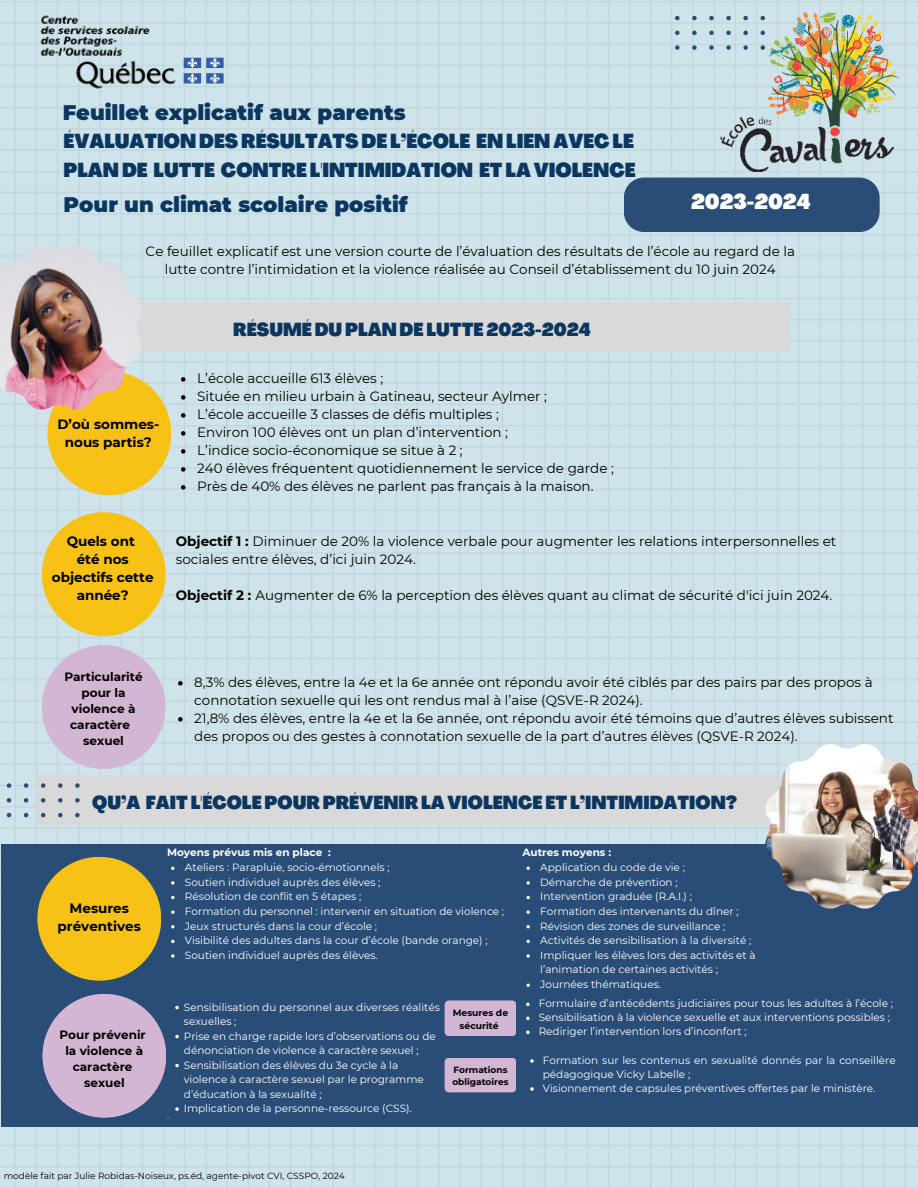
<style>
.page{position:relative;width:918px;height:1188px;background:#fff}
.page>*{position:absolute;margin:0;border:0;box-sizing:border-box;transform-origin:0 0}
.t1{font:900 21.15px "Montserrat";color:#0a365f}
.t2{font:900 condensed 21.15px "Agrandir";color:#fff}
.t3{font:900 condensed 19.8px/29.7px "Agrandir";color:#0a365f}
.t4{font:900 condensed 18.45px "Agrandir";color:#0a365f}
.t5{font:13.5px/18px "Montserrat";color:#000}
.t6{font:700 13.5px/18px "Montserrat";color:#000;text-align:center}
.t7{font:700 12px/16px "Montserrat";color:#000;text-align:center}
.t8{font:10.5px/14.7px "Montserrat";color:#fff}
.t9{font:700 10.5px "Montserrat";color:#fff}
.t10{font:700 9.3px/12.3px "Montserrat";color:#000;text-align:center}
.t11{font:9px "Montserrat";color:#000}
.t12{font:700 9px/12px "Montserrat";color:#000}
.s1{font-weight:700}
</style>
<div class="page">
<img style="left:0;top:0;width:918px;height:1188px">
<img style="left:25px;top:0;width:215px;height:100px">
<div style="left:624px;top:178px;width:256px;height:54px;background:#2a4d78;border-radius:20px"></div>
<svg style="left:709px;top:45px;width:5px;height:5px"></svg>
<svg style="left:692px;top:45px;width:5px;height:5px"></svg>
<svg style="left:675px;top:45px;width:5px;height:5px"></svg>
<svg style="left:709px;top:31px;width:5px;height:4px"></svg>
<svg style="left:692px;top:31px;width:5px;height:4px"></svg>
<svg style="left:675px;top:31px;width:5px;height:4px"></svg>
<svg style="left:709px;top:16px;width:5px;height:4px"></svg>
<svg style="left:692px;top:16px;width:5px;height:4px"></svg>
<svg style="left:675px;top:16px;width:5px;height:4px"></svg>
<div style="left:35px;top:303px;width:754px;height:49px;background:#d9d9d9"></div>
<div style="left:47px;top:371px;width:124px;height:124px;background:#f7c116;border-radius:50%"></div>
<div style="left:1px;top:844px;width:917px;height:282px;background:#2a4d78"></div>
<svg style="left:171px;top:867px;width:4px;height:3px"></svg>
<svg style="left:171px;top:881px;width:4px;height:4px"></svg>
<svg style="left:171px;top:896px;width:4px;height:3px"></svg>
<svg style="left:171px;top:910px;width:4px;height:4px"></svg>
<svg style="left:171px;top:925px;width:4px;height:3px"></svg>
<svg style="left:171px;top:940px;width:4px;height:3px"></svg>
<svg style="left:171px;top:954px;width:4px;height:4px"></svg>
<div style="left:37px;top:857px;width:124px;height:124px;background:#f7c116;border-radius:50%"></div>
<svg style="left:178px;top:681px;width:5px;height:5px"></svg>
<svg style="left:178px;top:717px;width:5px;height:5px"></svg>
<div style="left:42px;top:994px;width:124px;height:124px;background:#d3b6d3;border-radius:50%"></div>
<div style="left:37px;top:776px;width:755px;height:49px;background:#d9d9d9"></div>
<img style="left:765px;top:744px;width:153px;height:165px">
<svg style="left:75px;top:813px;width:5px;height:4px"></svg>
<svg style="left:58px;top:813px;width:5px;height:4px"></svg>
<svg style="left:41px;top:813px;width:4px;height:4px"></svg>
<svg style="left:24px;top:813px;width:4px;height:4px"></svg>
<svg style="left:7px;top:813px;width:4px;height:4px"></svg>
<svg style="left:75px;top:798px;width:5px;height:5px"></svg>
<svg style="left:58px;top:798px;width:5px;height:5px"></svg>
<svg style="left:41px;top:798px;width:4px;height:5px"></svg>
<svg style="left:24px;top:798px;width:4px;height:5px"></svg>
<svg style="left:7px;top:798px;width:4px;height:5px"></svg>
<svg style="left:75px;top:784px;width:5px;height:4px"></svg>
<svg style="left:58px;top:784px;width:5px;height:4px"></svg>
<svg style="left:41px;top:784px;width:4px;height:4px"></svg>
<svg style="left:24px;top:784px;width:4px;height:4px"></svg>
<svg style="left:7px;top:784px;width:4px;height:4px"></svg>
<img style="left:0;top:245px;width:141px;height:165px">
<div style="left:42px;top:512px;width:124px;height:124px;background:#f7c116;border-radius:50%"></div>
<div style="left:42px;top:645px;width:124px;height:124px;background:#d3b6d3;border-radius:50%"></div>
<img style="left:720px;top:12px;width:185px;height:159px">
<svg style="left:181px;top:377px;width:5px;height:5px"></svg>
<svg style="left:181px;top:395px;width:5px;height:5px"></svg>
<svg style="left:181px;top:413px;width:5px;height:5px"></svg>
<svg style="left:181px;top:431px;width:5px;height:5px"></svg>
<svg style="left:181px;top:449px;width:5px;height:5px"></svg>
<svg style="left:181px;top:467px;width:5px;height:5px"></svg>
<svg style="left:181px;top:485px;width:5px;height:5px"></svg>
<svg style="left:526px;top:1003px;width:4px;height:3px"></svg>
<svg style="left:526px;top:1017px;width:4px;height:3px"></svg>
<svg style="left:526px;top:1031px;width:4px;height:3px"></svg>
<div style="left:445px;top:1000px;width:71px;height:36px;background:#d3b6d3"></div>
<svg style="left:530px;top:1059px;width:4px;height:4px"></svg>
<svg style="left:530px;top:1087px;width:4px;height:4px"></svg>
<div style="left:445px;top:1058px;width:71px;height:34px;background:#d3b6d3"></div>
<svg style="left:175px;top:1006px;width:4px;height:3px"></svg>
<svg style="left:175px;top:1035px;width:4px;height:3px"></svg>
<svg style="left:175px;top:1064px;width:4px;height:3px"></svg>
<svg style="left:175px;top:1107px;width:4px;height:4px"></svg>
<svg style="left:526px;top:867px;width:4px;height:3px"></svg>
<svg style="left:526px;top:881px;width:4px;height:4px"></svg>
<svg style="left:526px;top:896px;width:4px;height:3px"></svg>
<svg style="left:526px;top:910px;width:4px;height:4px"></svg>
<svg style="left:526px;top:925px;width:4px;height:3px"></svg>
<svg style="left:526px;top:940px;width:4px;height:3px"></svg>
<svg style="left:526px;top:954px;width:4px;height:4px"></svg>
<svg style="left:526px;top:984px;width:4px;height:3px"></svg>
<h1 class="t1" style="left:63px;top:97px;width:345px">Feuillet explicatif aux parents</h1>
<h2 class="t3" style="left:64px;top:126px;width:574px">ÉVALUATION DES RÉSULTATS DE L’ÉCOLE EN LIEN AVEC LE<br>PLAN DE LUTTE CONTRE L'INTIMIDATION ET LA VIOLENCE</h2>
<h1 class="t1" style="left:64px;top:188px;width:346px">Pour un climat scolaire positif</h1>
<h1 class="t2" style="left:691px;top:188px;width:121px">2023-2024</h1>
<p class="t5" style="left:146px;top:242px;width:651px;text-align:center">Ce feuillet explicatif est une version courte de l’évaluation des résultats de l’école au regard de la lutte contre l’intimidation et la violence réalisée au Conseil d’établissement du 10 juin 2024</p>
<p class="t6" style="left:57px;top:415px;width:103px">D’où sommes&shy;nous partis?</p>
<p class="t6" style="left:52px;top:532px;width:103px">Quels ont<br>été nos objectifs cette année?</p>
<h3 class="t4" style="left:233px;top:318px;width:359px">RÉSUMÉ DU PLAN DE LUTTE 2023-2024</h3>
<p class="t5" style="left:197px;top:368px;width:418px">L’école accueille 613 élèves ;<br>Située en milieu urbain à Gatineau, secteur Aylmer ;<br>L’école accueille 3 classes de défis multiples ;<br>Environ 100 élèves ont un plan d’intervention ;<br>L’indice socio-économique se situe à 2 ;<br>240 élèves fréquentent quotidiennement le service de garde ; Près de 40% des élèves ne parlent pas français à la maison.</p>
<p class="t5" style="left:176px;top:531px;width:662px"><span class="s1">Objectif 1 :</span> Diminuer de 20% la violence verbale pour augmenter les relations interpersonnelles et sociales entre élèves, d’ici juin 2024.</p>
<p class="t5" style="left:176px;top:585px;width:658px"><span class="s1">Objectif 2 :</span> Augmenter de 6% la perception des élèves quant au climat de sécurité d'ici juin 2024.</p>
<p class="t7" style="left:64px;top:668px;width:80px">Particularité pour la violence à caractère sexuel</p>
<p class="t5" style="left:194px;top:672px;width:701px">8,3% des élèves, entre la 4e et la 6e année ont répondu avoir été ciblés par des pairs par des propos à connotation sexuelle qui les ont rendus mal à l’aise (QSVE-R 2024).<br>21,8% des élèves, entre la 4e et la 6e année, ont répondu avoir été témoins que d’autres élèves subissent des propos ou des gestes à connotation sexuelle de la part d’autres élèves (QSVE-R 2024).</p>
<h3 class="t4" style="left:92px;top:791px;width:646px">QU’A FAIT L'ÉCOLE POUR PRÉVENIR LA VIOLENCE ET L’INTIMIDATION?</h3>
<p class="t6" style="left:58px;top:899px;width:85px">Mesures préventives</p>
<p class="t7" style="left:60px;top:1026px;width:88px">Pour prévenir la violence à caractère sexuel</p>
<p class="t9" style="left:167px;top:845px;width:165px">Moyens prévus mis en place :</p>
<p class="t8" style="left:185px;top:860px;width:321px">Ateliers : Parapluie, socio-émotionnels ;<br>Soutien individuel auprès des élèves ;<br>Résolution de conflit en 5 étapes ;<br>Formation du personnel : intervenir en situation de violence ; Jeux structurés dans la cour d’école ;<br>Visibilité des adultes dans la cour d’école (bande orange) ; Soutien individuel auprès des élèves.</p>
<p class="t8" style="left:184px;top:999px;width:258px">Sensibilisation du personnel aux diverses réalités sexuelles ;<br>Prise en charge rapide lors d’observations ou de dénonciation de violence à caractère sexuel ; Sensibilisation des élèves du 3e cycle à la violence à caractère sexuel par le programme d’éducation à la sexualité ;<br>Implication de la personne-ressource (CSS).</p>
<p class="t10" style="left:453px;top:1007px;width:57px">Mesures de sécurité</p>
<p class="t12" style="left:452px;top:1063px;width:58px">Formations obligatoires</p>
<p class="t9" style="left:522px;top:845px;width:90px">Autres moyens :</p>
<p class="t8" style="left:540px;top:860px;width:217px">Application du code de vie ;<br>Démarche de prévention ;<br>Intervention graduée (R.A.I.) ;<br>Formation des intervenants du dîner ; Révision des zones de surveillance ; Activités de sensibilisation à la diversité ; Impliquer les élèves lors des activités et à l’animation de certaines activités ; Journées thématiques.</p>
<p class="t8" style="left:539px;top:996px;width:356px;line-height:14px">Formulaire d’antécédents judiciaires pour tous les adultes à l’école ;<br>Sensibilisation à la violence sexuelle et aux interventions possibles ;<br>Rediriger l’intervention lors d’inconfort ;</p>
<p class="t8" style="left:543px;top:1053px;width:355px;line-height:14px">Formation sur les contenus en sexualité donnés par la conseillère pédagogique Vicky Labelle ;<br>Visionnement de capsules préventives offertes par le ministère.</p>
<p class="t11" style="left:4px;top:1169px;width:343px">modèle fait par Julie Robidas-Noiseux, ps.éd, agente-pivot CVI, CSSPO, 2024</p>
</div>
